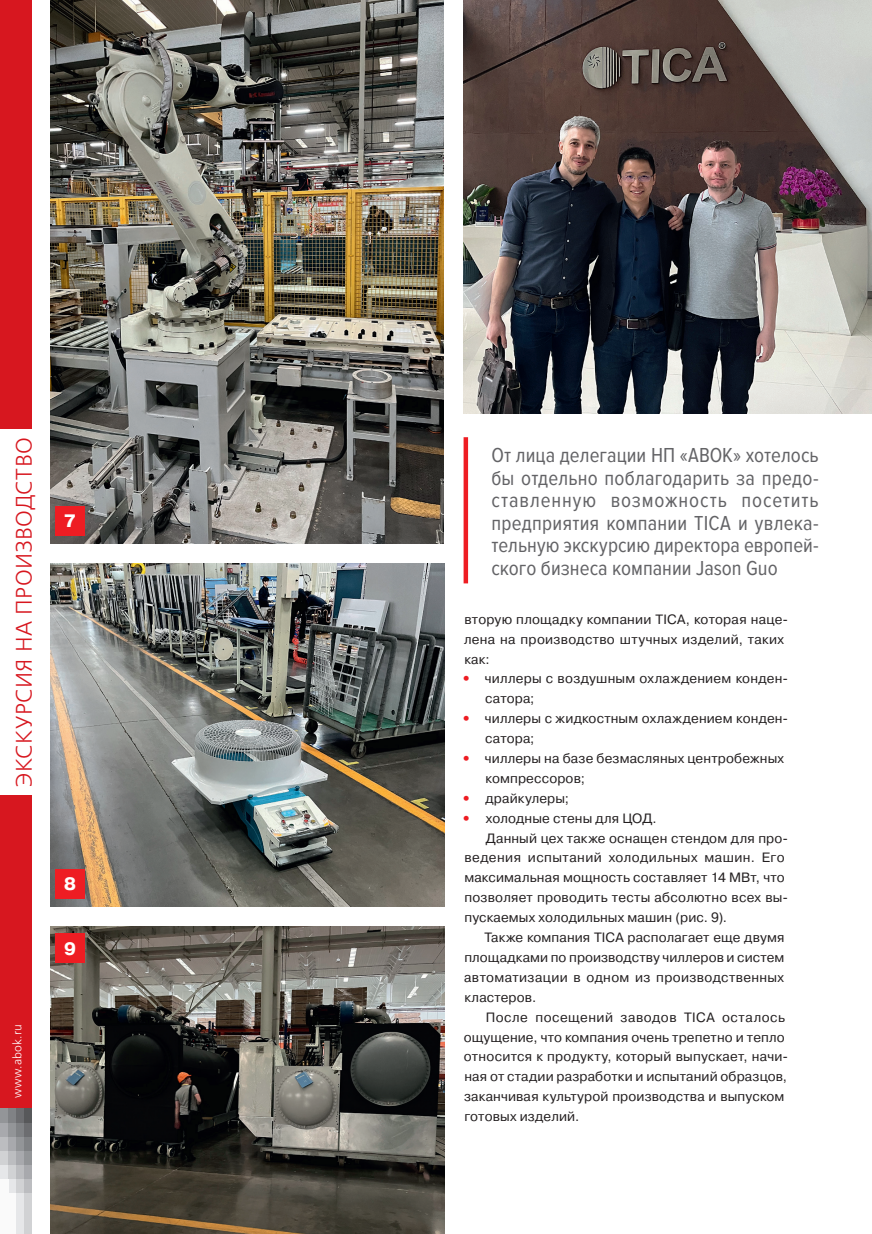
<style>
.page{position:relative;width:872px;height:1234px;background:#fff}
.page>*{position:absolute;margin:0;border:0;box-sizing:border-box;transform-origin:0 0}
.t1{font:300 22.5px "Free Set";letter-spacing:.02em;color:#d7171f}
.Vrezka-1{font:21px/22.5px "Proxima Nova Cond";color:#636366;text-align:justify}
.t2{font:800 18px "Pragmatica";color:#fff}
.main_text{font:13.5px/20px "Pragmatica";letter-spacing:.015em;color:#231f20}
.t3{font:12px "Free Set Light C";letter-spacing:.015em;color:#fff}
.s1{font-weight:800;color:#ee1d23}
</style>
<div class="page">
<div style="left:0;top:0;width:32px;height:1108px;background:#d7171f"></div>
<div style="left:0;top:1108px;width:9px;height:14px;background:#939598"></div>
<div style="left:0;top:1122px;width:9px;height:14px;background:#a8a9ad"></div>
<div style="left:0;top:1136px;width:9px;height:14px;background:#bcbdc0"></div>
<div style="left:0;top:1150px;width:9px;height:15px;background:#d1d2d4"></div>
<div style="left:0;top:1165px;width:9px;height:14px;background:#e6e7e9"></div>
<div style="left:9px;top:1108px;width:7px;height:14px;background:#808285"></div>
<div style="left:9px;top:1122px;width:7px;height:14px;background:#939598"></div>
<div style="left:9px;top:1136px;width:7px;height:14px;background:#a8a9ad"></div>
<div style="left:9px;top:1150px;width:7px;height:15px;background:#bcbdc0"></div>
<div style="left:9px;top:1165px;width:7px;height:14px;background:#d1d2d4"></div>
<div style="left:9px;top:1179px;width:7px;height:14px;background:#e6e7e9"></div>
<div style="left:16px;top:1108px;width:8px;height:14px;background:#6c6d70"></div>
<div style="left:16px;top:1122px;width:8px;height:14px;background:#808285"></div>
<div style="left:16px;top:1136px;width:8px;height:14px;background:#939598"></div>
<div style="left:16px;top:1150px;width:8px;height:15px;background:#a8a9ad"></div>
<div style="left:16px;top:1165px;width:8px;height:14px;background:#bcbdc0"></div>
<div style="left:16px;top:1179px;width:8px;height:14px;background:#d1d2d4"></div>
<div style="left:24px;top:1108px;width:8px;height:14px;background:#57585a"></div>
<div style="left:24px;top:1122px;width:8px;height:14px;background:#6c6d70"></div>
<div style="left:24px;top:1136px;width:8px;height:14px;background:#808285"></div>
<div style="left:24px;top:1150px;width:8px;height:15px;background:#939598"></div>
<div style="left:24px;top:1165px;width:8px;height:14px;background:#a8a9ad"></div>
<div style="left:24px;top:1179px;width:8px;height:14px;background:#bcbdc0"></div>
<div style="left:0;top:1179px;width:9px;height:54px;background:#fafafa"></div>
<div style="left:9px;top:1193px;width:7px;height:40px;background:#fafafa"></div>
<div style="left:16px;top:1193px;width:8px;height:40px;background:#e6e7e9"></div>
<div style="left:24px;top:1193px;width:8px;height:40px;background:#d1d2d4"></div>
<div style="left:0;top:429px;width:38px;height:365px;background:#fff"></div>
<img style="left:50px;top:563px;width:395px;height:343px">
<img style="left:50px;top:926px;width:394px;height:307px">
<img style="left:463px;top:0;width:409px;height:413px">
<div style="left:463px;top:437px;width:5px;height:146px;background:#ee1d23"></div>
<img style="left:50px;top:0;width:394px;height:543px">
<div style="left:55px;top:506px;width:30px;height:29px;background:#ee1d23"></div>
<div style="left:55px;top:868px;width:30px;height:30px;background:#ee1d23"></div>
<div style="left:55px;top:933px;width:30px;height:30px;background:#ee1d23"></div>
<h1 class="t1" style="left:11px;top:786px;width:351px;rotate:-90deg">ЭКСКУРСИЯ НА ПРОИЗВОДСТВО</h1>
<p class="t2" style="left:64px;top:509px;width:14px">7</p>
<p class="t3" style="left:11px;top:1097px;width:75px;rotate:-90deg">www.abok.ru</p>
<p class="t2" style="left:64px;top:872px;width:14px">8</p>
<p class="t2" style="left:64px;top:936px;width:14px">9</p>
<p class="Vrezka-1" style="left:491px;top:444px;width:329px">От лица делегации НП «АВОК» хотелось бы отдельно поблагодарить за предо&shy;ставленную возможность посетить предприятия компании TICA и увлека&shy;тельную экскурсию директора европей&shy;ского бизнеса компании Jason Guo</p>
<p class="main_text" style="left:464px;top:609px;width:326px">вторую площадку компании TICA, которая наце&shy;лена на производство штучных изделий, таких как:</p>
<p class="main_text" style="left:485px;top:669px;width:305px;text-indent:-23px"><span class="s1">•</span> чиллеры с воздушным охлаждением конден&shy;сатора;</p>
<p class="main_text" style="left:485px;top:708px;width:305px;text-indent:-23px"><span class="s1">•</span> чиллеры с жидкостным охлаждением конден&shy;сатора;</p>
<p class="main_text" style="left:485px;top:748px;width:300px;text-indent:-24px"><span class="s1">•</span> чиллеры на базе безмасляных центробежных компрессоров;</p>
<p class="main_text" style="left:462px;top:788px;width:108px"><span class="s1">•</span> драйкулеры;</p>
<p class="main_text" style="left:462px;top:808px;width:196px"><span class="s1">•</span> холодные стены для ЦОД.</p>
<p class="main_text" style="left:464px;top:828px;width:325px;text-indent:21px">Данный цех также оснащен стендом для про&shy;ведения испытаний холодильных машин. Его максимальная мощность составляет 14 МВт, что позволяет проводить тесты абсолютно всех вы&shy;пускаемых холодильных машин (рис. 9).</p>
<p class="main_text" style="left:464px;top:927px;width:322px;text-align:justify;text-indent:20px">Также компания TICA располагает еще двумя площадками по производству чиллеров и систем автоматизации в одном из производственных кластеров.</p>
<p class="main_text" style="left:464px;top:1007px;width:326px;text-indent:22px">После посещений заводов TICA осталось ощущение, что компания очень трепетно и тепло относится к продукту, который выпускает, начи&shy;ная от стадии разработки и испытаний образцов, заканчивая культурой производства и выпуском готовых изделий.</p>
</div>
